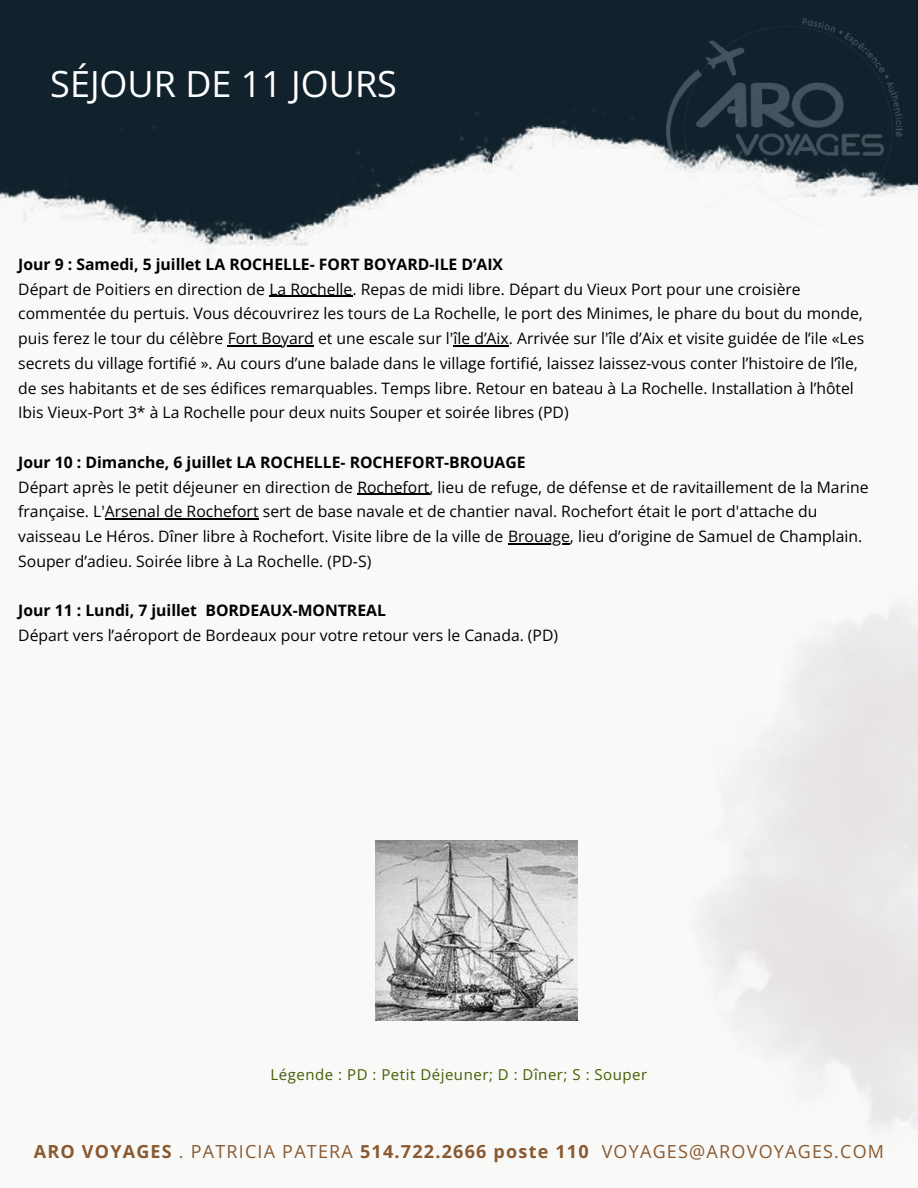
<style>
.page{position:relative;width:918px;height:1188px;background:#11222c}
.page>*{position:absolute;margin:0;border:0;box-sizing:border-box;transform-origin:0 0}
.t1{font:36px "Open Sans";color:#fff}
.t2{font:18px "Open Sans";letter-spacing:.065em;color:#895931}
.t3{font:15.75px/24.8px "Open Sans";color:#000}
.t4{font:700 15.75px "Open Sans";color:#000}
.t5{font:15px "Open Sans";letter-spacing:.035em;color:#435e04}
.s1{font-weight:700}
</style>
<div class="page">
<img style="left:0;top:110px;width:918px;height:189px">
<div style="left:0;top:299px;width:918px;height:889px;background:#f9f9f8"></div>
<img style="left:640px;top:584px;width:278px;height:582px">
<hr style="left:269px;top:296px;width:84px;height:1px;background:#000">
<hr style="left:228px;top:345px;width:86px;height:1px;background:#000">
<hr style="left:454px;top:345px;width:55px;height:1px;background:#000">
<hr style="left:357px;top:494px;width:72px;height:1px;background:#000">
<hr style="left:105px;top:519px;width:154px;height:1px;background:#000">
<hr style="left:508px;top:543px;width:62px;height:1px;background:#000">
<img style="left:666px;top:18px;width:236px;height:210px">
<img style="left:376px;top:841px;width:201px;height:180px">
<h1 class="t1" style="left:50px;top:59px;width:348px">SÉJOUR DE 11 JOURS</h1>
<p class="t4" style="left:18px;top:253px;width:486px">Jour 9 : Samedi, 5 juillet LA ROCHELLE- FORT BOYARD-ILE D’AIX</p>
<p class="t3" style="left:18px;top:276px;width:847px">Départ de Poitiers en direction de La Rochelle. Repas de midi libre. Départ du Vieux Port pour une croisière commentée du pertuis. Vous découvrirez les tours de La Rochelle, le port des Minimes, le phare du bout du monde, puis ferez le tour du célèbre Fort Boyard et une escale sur l'île d’Aix. Arrivée sur l'île d’Aix et visite guidée de l’ile «Les secrets du village fortifié ». Au cours d’une balade dans le village fortifié, laissez laissez-vous conter l’histoire de l’île, de ses habitants et de ses édifices remarquables. Temps libre. Retour en bateau à La Rochelle. Installation à l’hôtel Ibis Vieux-Port 3* à La Rochelle pour deux nuits Souper et soirée libres (PD)</p>
<p class="t4" style="left:18px;top:451px;width:509px">Jour 10 : Dimanche, 6 juillet LA ROCHELLE- ROCHEFORT-BROUAGE</p>
<p class="t3" style="left:18px;top:474px;width:852px">Départ après le petit déjeuner en direction de Rochefort, lieu de refuge, de défense et de ravitaillement de la Marine française. L'Arsenal de Rochefort sert de base navale et de chantier naval. Rochefort était le port d'attache du vaisseau Le Héros. Dîner libre à Rochefort. Visite libre de la ville de Brouage, lieu d’origine de Samuel de Champlain.<br>Souper d’adieu. Soirée libre à La Rochelle. (PD-S)</p>
<p class="t4" style="left:18px;top:600px;width:369px">Jour 11 : Lundi, 7 juillet BORDEAUX-MONTREAL</p>
<p class="t3" style="left:18px;top:623px;width:541px">Départ vers l’aéroport de Bordeaux pour votre retour vers le Canada. (PD)</p>
<p class="t5" style="left:271px;top:1064px;width:378px">Légende : PD : Petit Déjeuner; D : Dîner; S : Souper</p>
<p class="t2" style="left:34px;top:1139px;width:852px"><span class="s1">ARO VOYAGES</span> . PATRICIA PATERA <span class="s1">514.722.2666 poste 110</span> VOYAGES@AROVOYAGES.COM</p>
</div>
